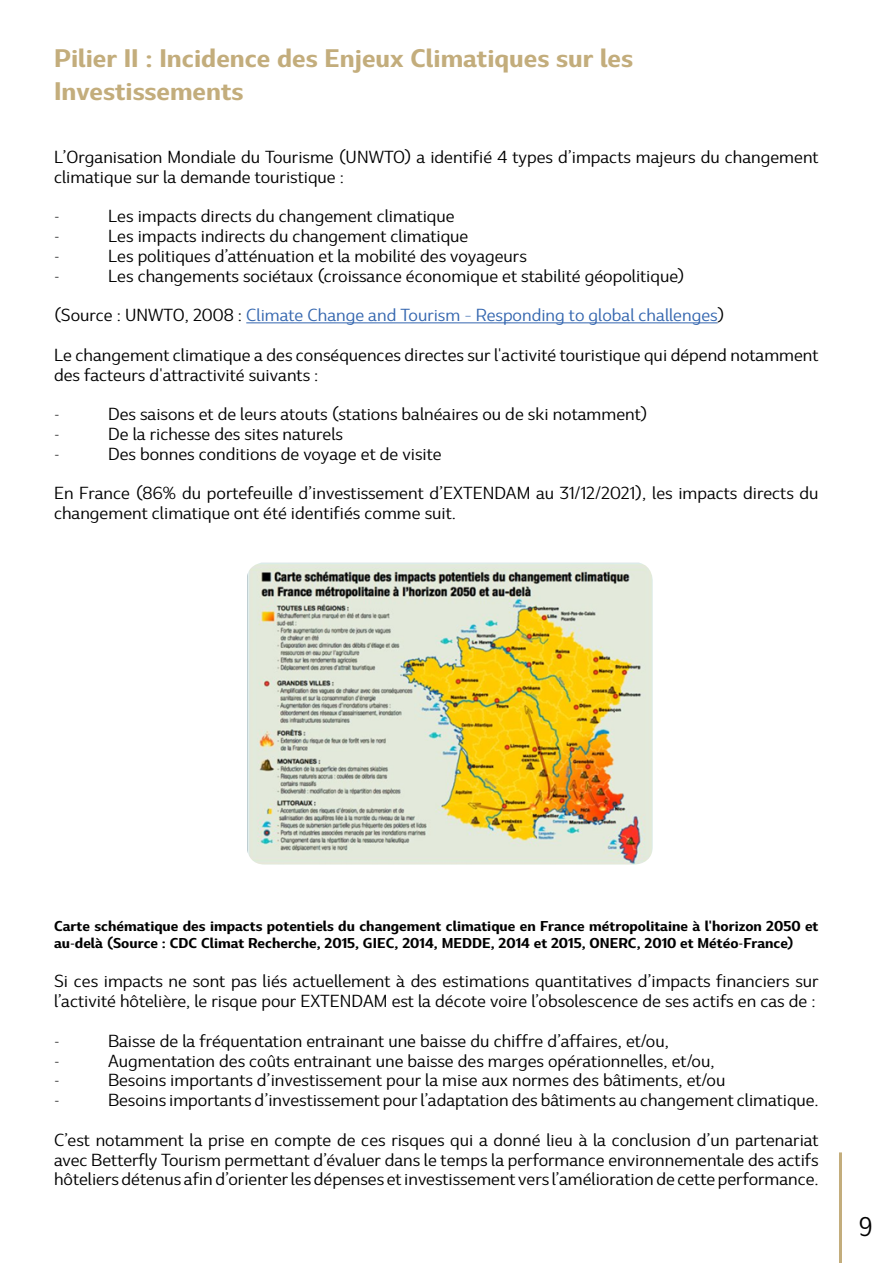
<style>
.page{position:relative;width:893px;height:1263px;background:#fff}
.page>*{position:absolute;margin:0;border:0;box-sizing:border-box;transform-origin:0 0}
.t1{font:25.5px "Marble Display";color:#000}
.t2{font:700 expanded 24px/32.4px "Marble Display";color:#c3ad7c}
.t3{font:expanded 16.5px/19.8px "Marble Display";color:#000}
.t4{font:expanded 16.5px "Marble Display";color:#3466af}
.t5{font:700 expanded 13.5px/16.2px "Marble Display";color:#000}
.s1{color:#000}
</style>
<div class="page">
<hr style="left:839px;top:1152px;width:3px;height:111px;background:#c3ad7c">
<hr style="left:246px;top:322px;width:472px;height:1px;background:#3466af">
<img style="left:247px;top:563px;width:406px;height:301px">
<h2 class="t2" style="left:54px;top:40px;width:581px">Pilier II : Incidence des Enjeux Climatiques sur les<br>Investissements</h2>
<p class="t3" style="left:54px;top:145px;width:766px">L’Organisation Mondiale du Tourisme (UNWTO) a identifié 4 types d’impacts majeurs du changement climatique sur la demande touristique :</p>
<p class="t3" style="left:54px;top:205px;width:7px">-</p>
<p class="t3" style="left:108px;top:205px;width:348px">Les impacts directs du changement climatique</p>
<p class="t3" style="left:54px;top:225px;width:7px">-</p>
<p class="t3" style="left:108px;top:225px;width:362px">Les impacts indirects du changement climatique</p>
<p class="t3" style="left:54px;top:244px;width:7px">-</p>
<p class="t3" style="left:108px;top:244px;width:420px">Les politiques d’atténuation et la mobilité des voyageurs</p>
<p class="t3" style="left:54px;top:264px;width:7px">-</p>
<p class="t3" style="left:108px;top:264px;width:578px">Les changements sociétaux (croissance économique et stabilité géopolitique)</p>
<p class="t4" style="left:54px;top:302px;width:672px"><span class="s1">(Source : UNWTO, 2008 :</span> Climate Change and Tourism – Responding to global challenges<span class="s1">)</span></p>
<p class="t3" style="left:54px;top:343px;width:766px">Le changement climatique a des conséquences directes sur l'activité touristique qui dépend notamment des facteurs d'attractivité suivants :</p>
<p class="t3" style="left:54px;top:403px;width:7px">-</p>
<p class="t3" style="left:108px;top:403px;width:541px">Des saisons et de leurs atouts (stations balnéaires ou de ski notamment)</p>
<p class="t3" style="left:54px;top:423px;width:7px">-</p>
<p class="t3" style="left:108px;top:423px;width:237px">De la richesse des sites naturels</p>
<p class="t3" style="left:54px;top:442px;width:7px">-</p>
<p class="t3" style="left:108px;top:442px;width:335px">Des bonnes conditions de voyage et de visite</p>
<p class="t3" style="left:54px;top:482px;width:766px">En France (86% du portefeuille d’investissement d’EXTENDAM au 31/12/2021), les impacts directs du changement climatique ont été identifiés comme suit.</p>
<p class="t5" style="left:54px;top:917px;width:766px">Carte schématique des impacts potentiels du changement climatique en France métropolitaine à l'horizon 2050 et au-delà (Source : CDC Climat Recherche, 2015, GIEC, 2014, MEDDE, 2014 et 2015, ONERC, 2010 et Météo-France)</p>
<p class="t3" style="left:54px;top:970px;width:766px">Si ces impacts ne sont pas liés actuellement à des estimations quantitatives d’impacts financiers sur l’activité hôtelière, le risque pour EXTENDAM est la décote voire l’obsolescence de ses actifs en cas de :</p>
<p class="t3" style="left:54px;top:1029px;width:7px">-</p>
<p class="t3" style="left:108px;top:1029px;width:562px">Baisse de la fréquentation entrainant une baisse du chiffre d’affaires, et/ou,</p>
<p class="t3" style="left:54px;top:1049px;width:7px">-</p>
<p class="t3" style="left:108px;top:1049px;width:608px">Augmentation des coûts entrainant une baisse des marges opérationnelles, et/ou,</p>
<p class="t3" style="left:54px;top:1069px;width:7px">-</p>
<p class="t3" style="left:108px;top:1069px;width:619px">Besoins importants d’investissement pour la mise aux normes des bâtiments, et/ou</p>
<p class="t3" style="left:54px;top:1089px;width:7px">-</p>
<p class="t3" style="left:108px;top:1089px;width:712px">Besoins importants d’investissement pour l’adaptation des bâtiments au changement climatique.</p>
<p class="t3" style="left:54px;top:1128px;width:766px;text-align:justify">C’est notamment la prise en compte de ces risques qui a donné lieu à la conclusion d’un partenariat avec Betterfly Tourism permettant d’évaluer dans le temps la performance environnementale des actifs hôteliers détenus afin d’orienter les dépenses et investissement vers l’amélioration de cette performance.</p>
<h1 class="t1" style="left:859px;top:1206px;width:15px">9</h1>
</div>
